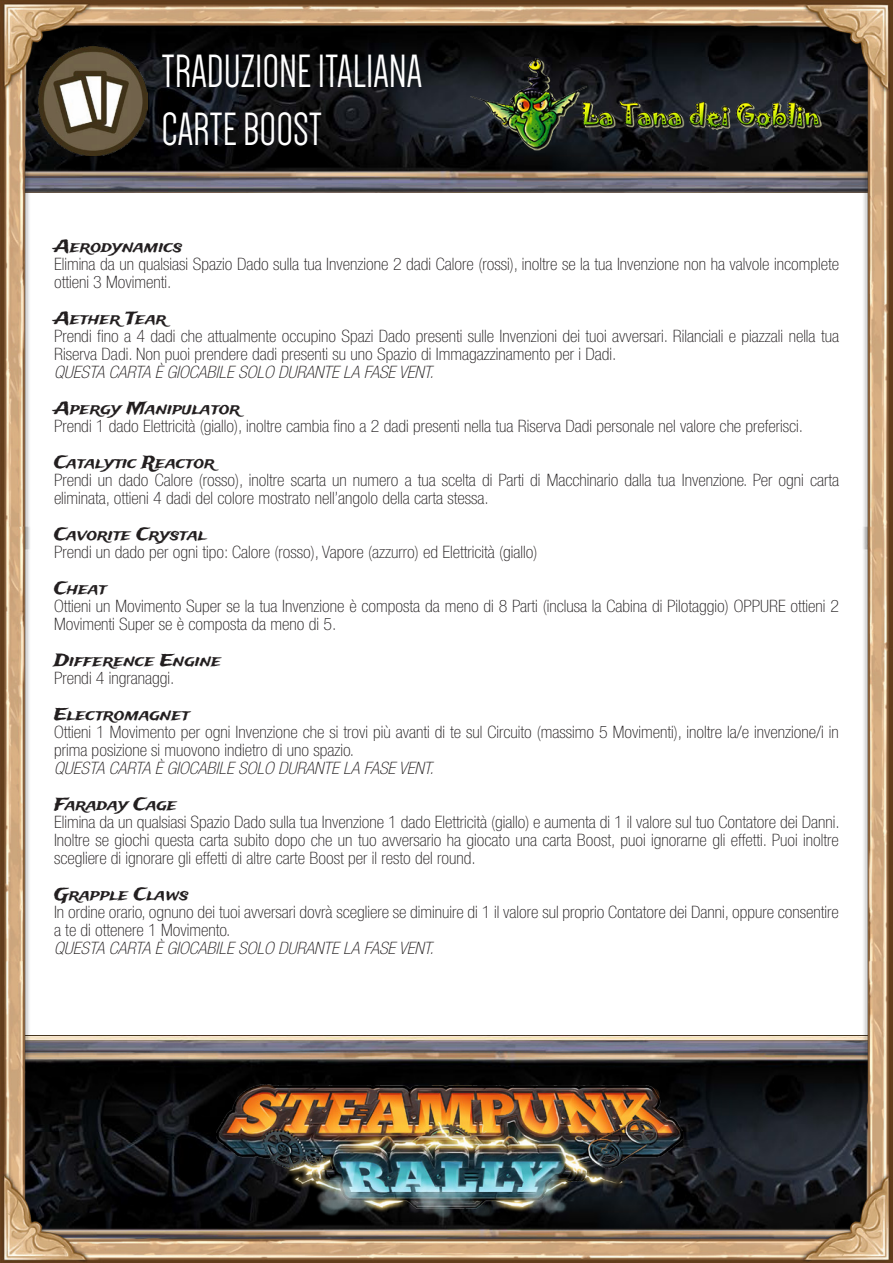
<style>
.page{position:relative;width:893px;height:1263px;background:#fff}
.page>*{position:absolute;margin:0;border:0;box-sizing:border-box;transform-origin:0 0}
.t1{font:48px/57.6px "Dense";color:#fff}
.t2{font:100 condensed 17.1px/18px "Helvetica Neue LT";color:#231f20;scale:1.05 1}
.t3{font:italic 100 condensed 17.1px "Helvetica Neue LT";color:#231f20;scale:1.05 1}
.t4{font:17.1px "Trade Winds";color:#231f20;scale:1.05 1}
</style>
<div class="page">
<img style="left:0;top:0;width:893px;height:1263px">
<img style="left:38px;top:47px;width:109px;height:109px">
<h1 class="t1" style="left:162px;top:43px;width:262px">TRADUZIONE ITALIANA<br>CARTE BOOST</h1>
<p class="t4" style="left:54px;top:235px;width:124px">Aerodynamics</p>
<p class="t2" style="left:54px;top:255px;width:749px">Elimina da un qualsiasi Spazio Dado sulla tua Invenzione 2 dadi Calore (rossi), inoltre se la tua Invenzione non ha valvole incomplete ottieni 3 Movimenti.</p>
<p class="t4" style="left:54px;top:307px;width:109px">Aether Tear</p>
<p class="t2" style="left:54px;top:327px;width:749px">Prendi fino a 4 dadi che attualmente occupino Spazi Dado presenti sulle Invenzioni dei tuoi avversari. Rilanciali e piazzali nella tua<br>Riserva Dadi. Non puoi prendere dadi presenti su uno Spazio di Immagazzinamento per i Dadi.</p>
<p class="t3" style="left:54px;top:362px;width:363px">QUESTA CARTA è GIOCABILE SOLO DURANTE LA FASE VENT.</p>
<p class="t4" style="left:54px;top:397px;width:179px">Apergy Manipulator</p>
<p class="t2" style="left:54px;top:417px;width:715px">Prendi 1 dado Elettricità (giallo), inoltre cambia fino a 2 dadi presenti nella tua Riserva Dadi personale nel valore che preferisci.</p>
<p class="t4" style="left:54px;top:451px;width:155px">Catalytic Reactor</p>
<p class="t2" style="left:54px;top:471px;width:749px">Prendi un dado Calore (rosso), inoltre scarta un numero a tua scelta di Parti di Macchinario dalla tua Invenzione. Per ogni carta eliminata, ottieni 4 dadi del colore mostrato nell’angolo della carta stessa.</p>
<p class="t4" style="left:54px;top:523px;width:147px">Cavorite Crystal</p>
<p class="t2" style="left:54px;top:543px;width:462px">Prendi un dado per ogni tipo: Calore (rosso), Vapore (azzurro) ed Elettricità (giallo)</p>
<p class="t4" style="left:54px;top:577px;width:52px">Cheat</p>
<p class="t2" style="left:54px;top:597px;width:749px">Ottieni un Movimento Super se la tua Invenzione è composta da meno di 8 Parti (inclusa la Cabina di Pilotaggio) OPPURE ottieni 2<br>Movimenti Super se è composta da meno di 5.</p>
<p class="t4" style="left:54px;top:649px;width:161px">Difference Engine</p>
<p class="t2" style="left:54px;top:669px;width:116px">Prendi 4 ingranaggi.</p>
<p class="t4" style="left:54px;top:703px;width:131px">Electromagnet</p>
<p class="t2" style="left:54px;top:723px;width:749px">Ottieni 1 Movimento per ogni Invenzione che si trovi più avanti di te sul Circuito (massimo 5 Movimenti), inoltre la/e invenzione/i in prima posizione si muovono indietro di uno spazio.</p>
<p class="t3" style="left:54px;top:758px;width:363px">QUESTA CARTA è GIOCABILE SOLO DURANTE LA FASE VENT.</p>
<p class="t4" style="left:54px;top:793px;width:119px">Faraday Cage</p>
<p class="t2" style="left:54px;top:813px;width:750px;text-align:justify">Elimina da un qualsiasi Spazio Dado sulla tua Invenzione 1 dado Elettricità (giallo) e aumenta di 1 il valore sul tuo Contatore dei Danni.<br>Inoltre se giochi questa carta subito dopo che un tuo avversario ha giocato una carta Boost, puoi ignorarne gli effetti. Puoi inoltre scegliere di ignorare gli effetti di altre carte Boost per il resto del round.</p>
<p class="t4" style="left:54px;top:883px;width:130px">Grapple Claws</p>
<p class="t2" style="left:54px;top:903px;width:749px">In ordine orario, ognuno dei tuoi avversari dovrà scegliere se diminuire di 1 il valore sul proprio Contatore dei Danni, oppure consentire a te di ottenere 1 Movimento.</p>
<p class="t3" style="left:54px;top:938px;width:363px">QUESTA CARTA è GIOCABILE SOLO DURANTE LA FASE VENT.</p>
</div>
